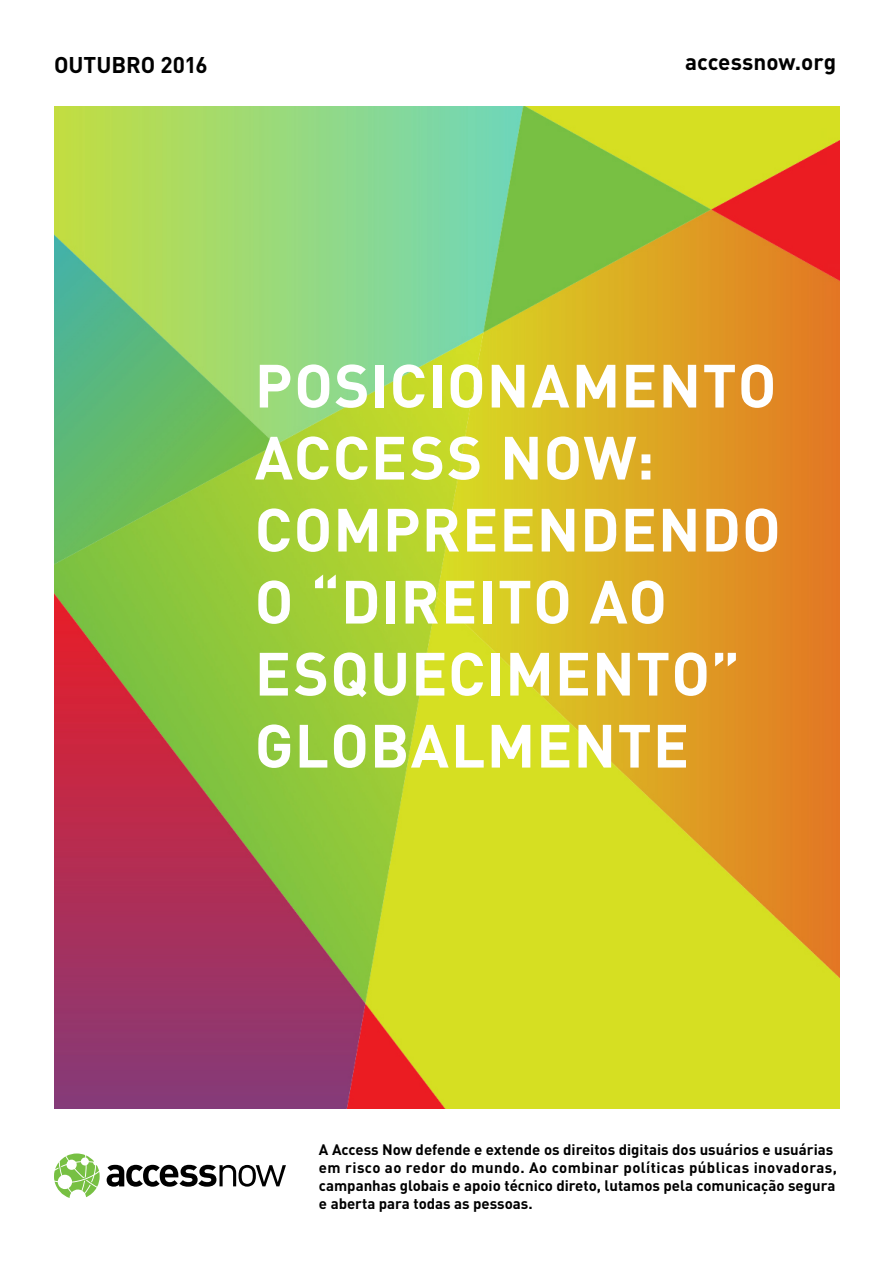
<style>
.page{position:relative;width:893px;height:1263px;background:#fff}
.page>*{position:absolute;margin:0;border:0;box-sizing:border-box;transform-origin:0 0}
.t1{font:700 60px/72px "DIN";letter-spacing:.015em;color:#fff}
.t2{font:700 22.5px "DIN";letter-spacing:-.005em;color:#000}
.t3{font:700 15px/18px "DIN";color:#000}
</style>
<div class="page">
<img style="left:54px;top:107px;width:785px;height:1001px">
<svg style="left:107px;top:1165px;width:179px;height:22px"></svg>
<svg style="left:54px;top:1153px;width:46px;height:45px"></svg>
<h2 class="t2" style="left:54px;top:50px;width:155px">OUTUBRO 2016</h2>
<h2 class="t2" style="left:685px;top:47px;width:153px">accessnow.org</h2>
<h1 class="t1" style="left:255px;top:347px;width:527px">POSICIONAMENTO<br>ACCESS NOW:<br>COMPREENDENDO<br>O “DIREITO AO<br>ESQUECIMENTO”<br>GLOBALMENTE</h1>
<p class="t3" style="left:319px;top:1140px;width:520px">A Access Now defende e extende os direitos digitais dos usuários e usuárias em risco ao redor do mundo. Ao combinar políticas públicas inovadoras, campanhas globais e apoio técnico direto, lutamos pela comunicação segura e aberta para todas as pessoas.</p>
</div>
